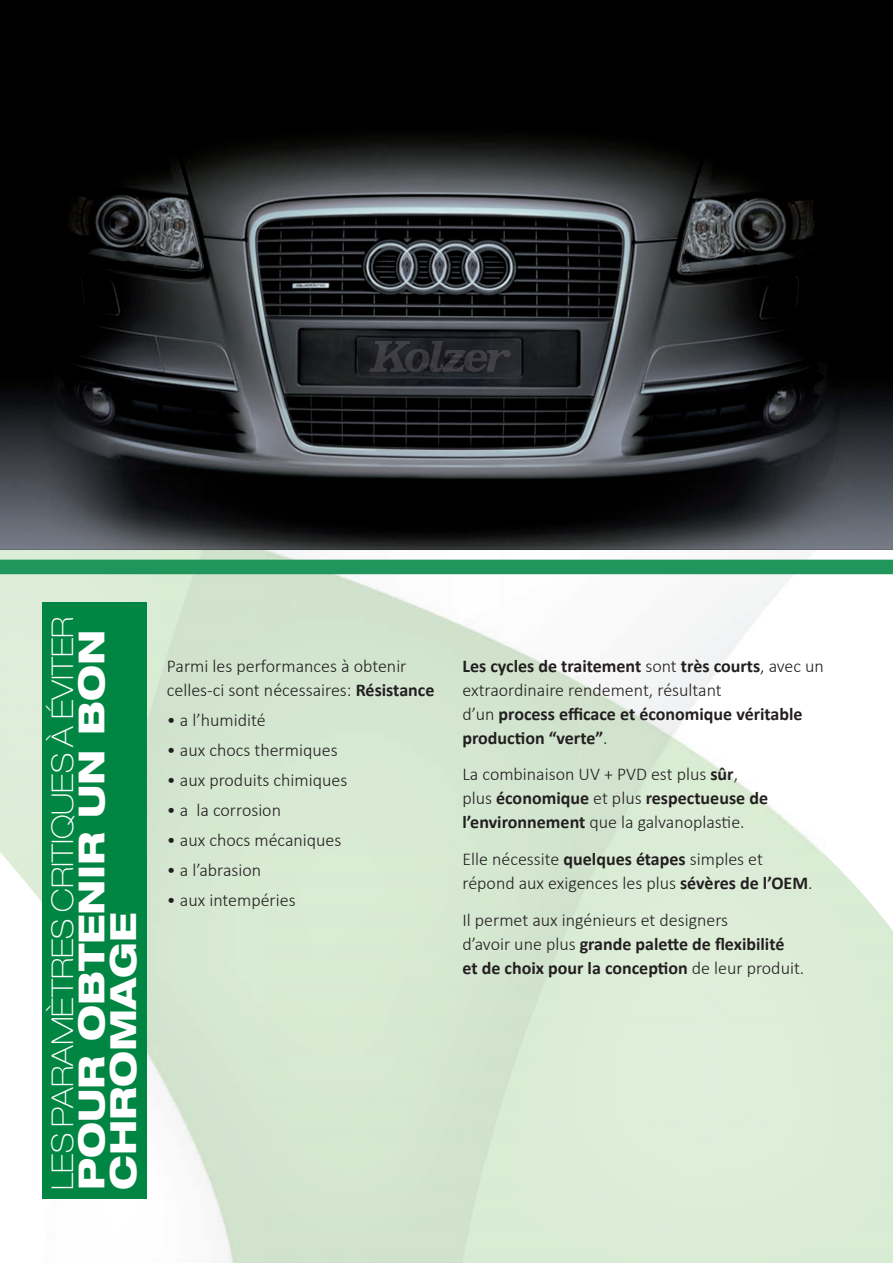
<style>
.page{position:relative;width:893px;height:1263px;background:#fff}
.page>*{position:absolute;margin:0;border:0;box-sizing:border-box;transform-origin:0 0}
.t1{font:800 expanded 36px/31.5px "Helvetica Neue LT Std";color:#fff}
.t2{font:100 expanded 30px "Helvetica Neue LT Std";color:#fff}
.t3{font:300 18px/24px "Calibri";color:#231f20}
.t4{font:700 18px/24px "Calibri";color:#231f20}
.s1{font-weight:700}
.s2{font-weight:300}
</style>
<div class="page">
<img style="left:0;top:550px;width:893px;height:713px">
<div style="left:43px;top:603px;width:104px;height:596px;background:#008642"></div>
<svg style="left:0;top:0;width:893px;height:550px;background:#1c1d1f"></svg>
<img style="left:369px;top:341px;width:135px;height:31px">
<div style="left:0;top:560px;width:893px;height:14px;background:#20965c"></div>
<p class="t2" style="left:45px;top:1190px;width:575px;rotate:-90deg">LES PARAMÈTRES CRITIQUES À ÉVITER</p>
<p class="t1" style="left:75px;top:1190px;width:561px;rotate:-90deg">POUR OBTENIR UN BON<br>CHROMAGE</p>
<p class="t3" style="left:167px;top:653px;width:269px">Parmi les performances à obtenir celles-ci sont nécessaires: <span class="s1">Résistance</span></p>
<p class="t3" style="left:167px;top:707px;width:100px">• a l’humidité</p>
<p class="t3" style="left:167px;top:737px;width:172px">• aux chocs thermiques</p>
<p class="t3" style="left:167px;top:767px;width:182px">• aux produits chimiques</p>
<p class="t3" style="left:167px;top:797px;width:116px">• a la corrosion</p>
<p class="t3" style="left:167px;top:827px;width:176px">• aux chocs mécaniques</p>
<p class="t3" style="left:167px;top:857px;width:96px">• a l’abrasion</p>
<p class="t3" style="left:167px;top:887px;width:130px">• aux intempéries</p>
<p class="t4" style="left:462px;top:654px;width:363px">Les cycles de traitement <span class="s2">sont</span> très courts<span class="s2">, avec un extraordinaire rendement, résultant<br>d’un</span> process efficace et économique véritable production “verte”<span class="s2">.</span></p>
<p class="t3" style="left:462px;top:761px;width:307px">La combinaison UV + PVD est plus <span class="s1">sûr</span>, plus <span class="s1">économique</span> et plus <span class="s1">respectueuse de l’environnement</span> que la galvanoplastie.</p>
<p class="t3" style="left:462px;top:846px;width:352px">Elle nécessite <span class="s1">quelques étapes</span> simples et répond aux exigences les plus <span class="s1">sévères de l’OEM</span>.</p>
<p class="t3" style="left:462px;top:907px;width:343px">Il permet aux ingénieurs et designers<br>d’avoir une plus <span class="s1">grande palette de flexibilité<br>et de choix pour la conception</span> de leur produit.</p>
</div>
